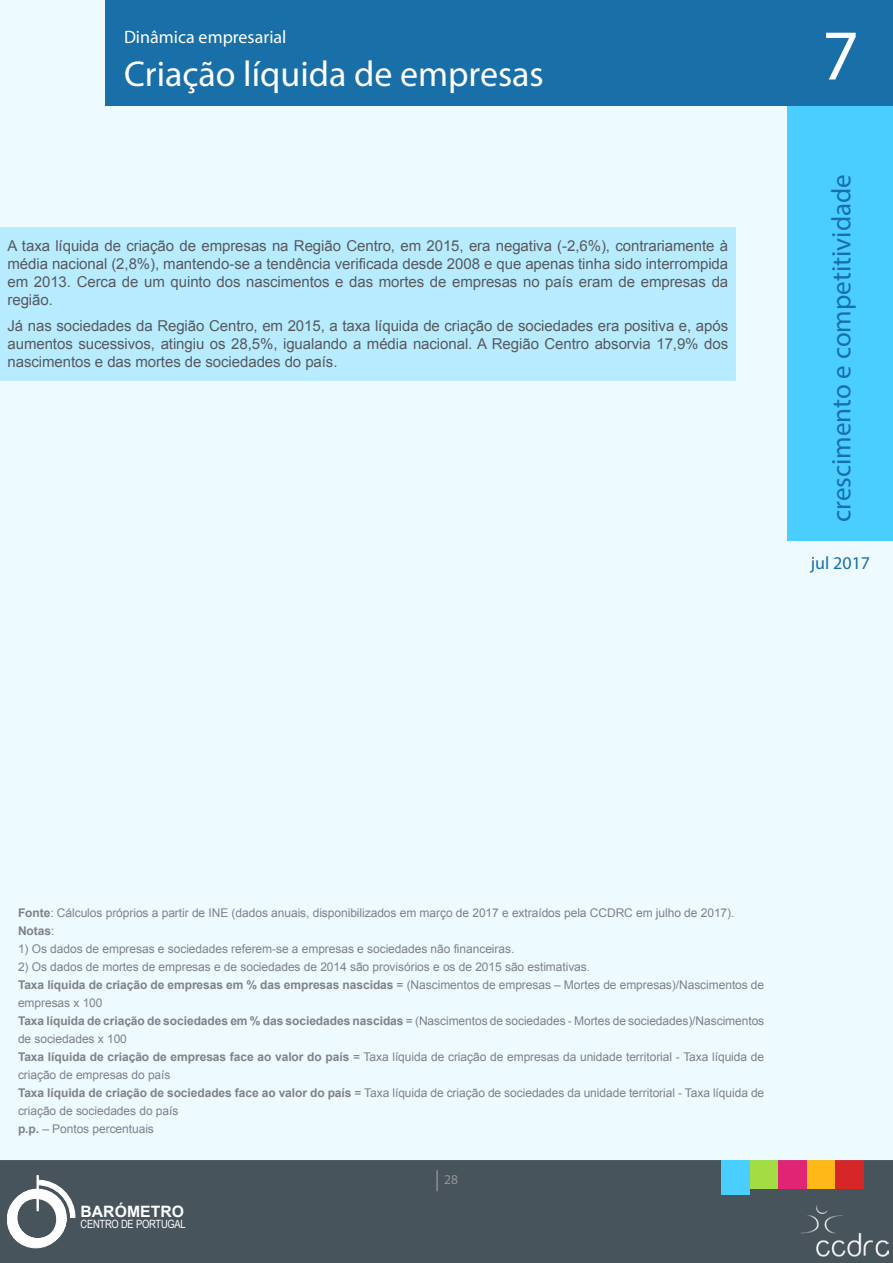
<style>
.page{position:relative;width:893px;height:1263px;background:#fff}
.page>*{position:absolute;margin:0;border:0;box-sizing:border-box;transform-origin:0 0}
.t1{font:72px "Myriad Pro";color:#fff}
.t2{font:36px "Myriad Pro";color:#fff}
.t3{font:27px "Myriad Pro";color:#196fa8}
.t4{font:18px "Myriad Pro";color:#fff}
.t5{font:18px "Myriad Pro";color:#196fa8}
.t6{font:700 15.6px "Arial";letter-spacing:.005em;color:#fff}
.t7{font:15px/18px "Arial";letter-spacing:-.005em;color:#58595b;text-align:justify}
.t8{font:13.5px "Myriad Pro";color:#939598}
.t9{font:12px/18px "Arial";letter-spacing:-.005em;color:#808285}
.t10{font:11.4px "Arial Narrow";letter-spacing:-.025em;color:#fff}
.s1{font-weight:700}
.s2{font-size:21px}
</style>
<div class="page">
<div style="left:0;top:1160px;width:893px;height:103px;background:#48545c"></div>
<div style="left:807px;top:1160px;width:29px;height:29px;background:#ffb816"></div>
<div style="left:750px;top:1160px;width:28px;height:29px;background:#a4dc43"></div>
<img style="left:800px;top:1205px;width:88px;height:52px">
<svg style="left:7px;top:1179px;width:69px;height:69px"></svg>
<div style="left:37px;top:1176px;width:1px;height:34px;border:1px solid #fff"></div>
<div style="left:778px;top:1160px;width:29px;height:29px;background:#e02574"></div>
<div style="left:836px;top:1160px;width:28px;height:29px;background:#d62628"></div>
<div style="left:0;top:0;width:893px;height:1160px;background:#edfaff"></div>
<div style="left:722px;top:1160px;width:28px;height:35px;background:#4acdff"></div>
<div style="left:105px;top:0;width:788px;height:105px;background:#196fa8"></div>
<div style="left:788px;top:105px;width:105px;height:435px;background:#4acdff"></div>
<div style="left:0;top:227px;width:736px;height:153px;background:#b7ebff"></div>
<h3 class="t4" style="left:124px;top:26px;width:164px">Dinâmica empresarial</h3>
<h2 class="t2" style="left:124px;top:52px;width:421px">Criação líquida de empresas</h2>
<p class="t7" style="left:8px;top:236px;width:722px">A taxa líquida de criação de empresas na Região Centro, em 2015, era negativa (-2,6%), contrariamente à média nacional (2,8%), mantendo-se a tendência verificada desde 2008 e que apenas tinha sido interrompida em 2013. Cerca de um quinto dos nascimentos e das mortes de empresas no país eram de empresas da região.</p>
<p class="t7" style="left:8px;top:317px;width:722px">Já nas sociedades da Região Centro, em 2015, a taxa líquida de criação de sociedades era positiva e, após aumentos sucessivos, atingiu os 28,5%, igualando a média nacional. A Região Centro absorvia 17,9% dos nascimentos e das mortes de sociedades do país.</p>
<h1 class="t1" style="left:822px;top:11px;width:38px">7</h1>
<h1 class="t1" style="left:822px;top:11px;width:38px">1</h1>
<h3 class="t3" style="left:825px;top:522px;width:349px;rotate:-90deg">crescimento e competitividade</h3>
<h3 class="t5" style="left:811px;top:551px;width:61px">jul 2017</h3>
<p class="t9" style="left:18px;top:904px;width:718px"><span class="s1">Fonte</span>: Cálculos próprios a partir de INE (dados anuais, disponibilizados em março de 2017 e extraídos pela CCDRC em julho de 2017).<br><span class="s1">Notas</span>:</p>
<p class="t9" style="left:18px;top:940px;width:498px">1) Os dados de empresas e sociedades referem-se a empresas e sociedades não financeiras.</p>
<p class="t9" style="left:18px;top:958px;width:748px">2) Os dados de mortes de empresas e de sociedades de 2014 são provisórios e os de 2015 são estimativas.<br><span class="s1">Taxa líquida de criação de empresas em % das empresas nascidas</span> = (Nascimentos de empresas – Mortes de empresas)/Nascimentos de empresas x 100<br><span class="s1">Taxa líquida de criação de sociedades em % das sociedades nascidas</span> = (Nascimentos de sociedades - Mortes de sociedades)/Nascimentos de sociedades x 100<br><span class="s1">Taxa líquida de criação de empresas face ao valor do país</span> = Taxa líquida de criação de empresas da unidade territorial - Taxa líquida de criação de empresas do país<br><span class="s1">Taxa líquida de criação de sociedades face ao valor do país</span> = Taxa líquida de criação de sociedades da unidade territorial - Taxa líquida de criação de sociedades do país<br><span class="s1">p.p.</span> – Pontos percentuais</p>
<h3 class="t6" style="left:81px;top:1200px;width:105px">BARÓMETRO</h3>
<p class="t10" style="left:81px;top:1215px;width:107px">CENTRO DE PORTUGAL</p>
<p class="t8" style="left:435px;top:1171px;width:25px"><span class="s2">|</span> 28</p>
</div>
